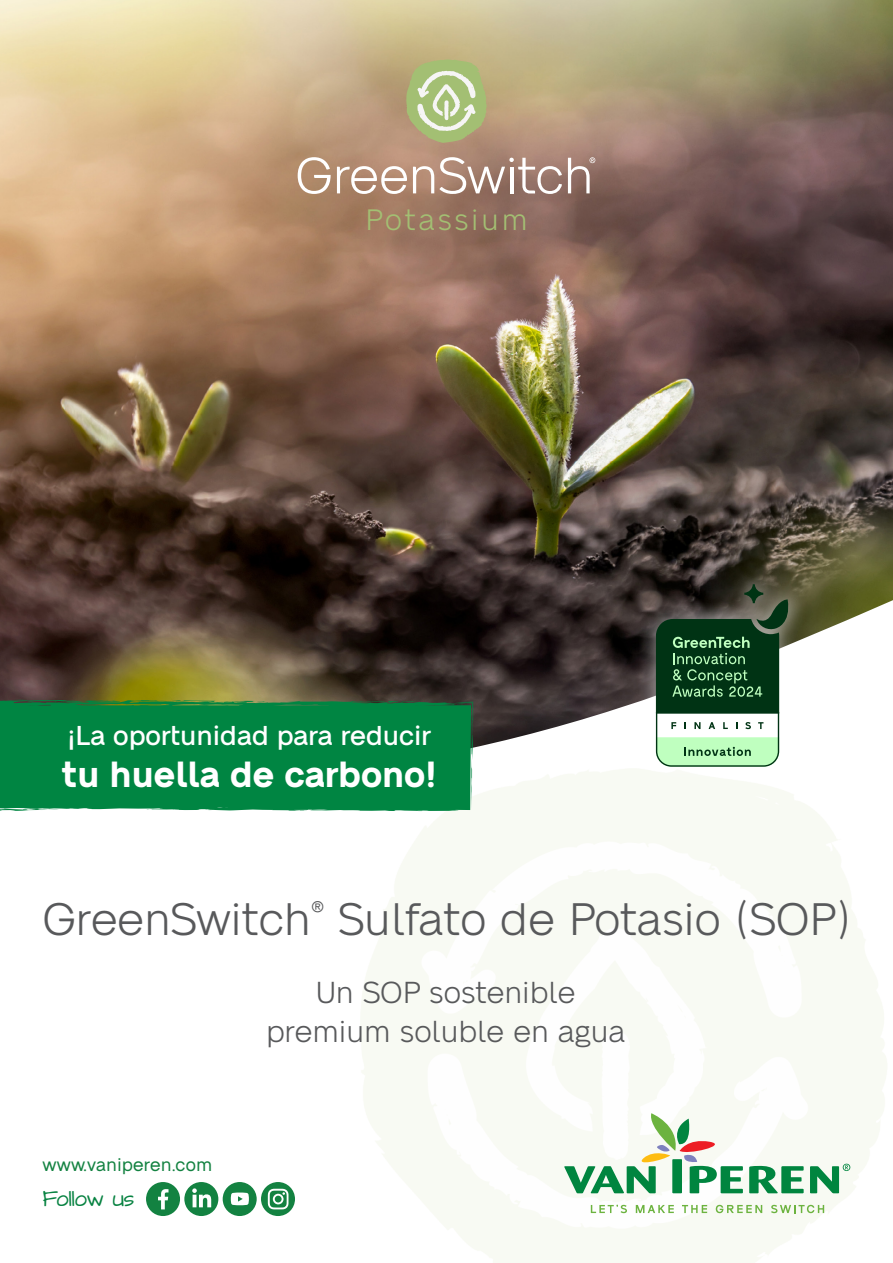
<style>
.page{position:relative;width:893px;height:1263px;background:#fff}
.page>*{position:absolute;margin:0;border:0;box-sizing:border-box;transform-origin:0 0}
.t1{font:45px "Neue Alte Grotesk";color:#58595b}
.t2{font:700 36px "Neue Alte Grotesk";color:#fff}
.t3{font:30px/39px "Neue Alte Grotesk";color:#58595b;text-align:center}
.t4{font:29.25px "Neue Alte Grotesk";letter-spacing:.1em;color:#a3bf73}
.t5{font:500 27px "Neue Alte Grotesk";color:#fff}
.t6{font:18px "Neue Alte Grotesk";letter-spacing:.01em;color:#138241}
.t7{font:18px "Architects Daughter";letter-spacing:.01em;color:#078241}
</style>
<div class="page">
<img style="left:361px;top:797px;width:526px;height:466px">
<img style="left:0;top:0;width:893px;height:793px">
<svg style="left:749px;top:1166px;width:55px;height:27px"></svg>
<svg style="left:564px;top:1113px;width:179px;height:80px"></svg>
<div style="left:672px;top:1159px;width:10px;height:34px;background:#00853f"></div>
<svg style="left:810px;top:1164px;width:40px;height:29px"></svg>
<svg style="left:591px;top:1204px;width:36px;height:9px"></svg>
<svg style="left:636px;top:1205px;width:38px;height:8px"></svg>
<svg style="left:682px;top:1205px;width:25px;height:8px"></svg>
<svg style="left:716px;top:1205px;width:46px;height:8px"></svg>
<svg style="left:771px;top:1205px;width:53px;height:8px"></svg>
<svg style="left:406px;top:59px;width:81px;height:84px;background:#b5c18a"></svg>
<svg style="left:298px;top:157px;width:33px;height:37px"></svg>
<svg style="left:337px;top:166px;width:70px;height:28px"></svg>
<svg style="left:413px;top:157px;width:149px;height:37px"></svg>
<svg style="left:568px;top:157px;width:27px;height:36px"></svg>
<div style="left:184px;top:1182px;width:34px;height:34px;background:#138241;border-radius:50%"></div>
<svg style="left:192px;top:1188px;width:19px;height:19px"></svg>
<div style="left:223px;top:1182px;width:34px;height:34px;background:#138241;border-radius:50%"></div>
<svg style="left:231px;top:1192px;width:18px;height:13px"></svg>
<div style="left:146px;top:1182px;width:34px;height:34px;background:#138241;border-radius:50%"></div>
<svg style="left:158px;top:1189px;width:11px;height:20px"></svg>
<svg style="left:261px;top:1182px;width:34px;height:34px"></svg>
<svg style="left:268px;top:1189px;width:20px;height:20px"></svg>
<svg style="left:0;top:693px;width:473px;height:125px;background:#198a4d"></svg>
<div style="left:636px;top:565px;width:172px;height:222px;background:#fff;opacity:.5"></div>
<svg style="left:744px;top:584px;width:19px;height:19px"></svg>
<svg style="left:656px;top:599px;width:135px;height:168px"></svg>
<p class="t4" style="left:365px;top:204px;width:164px">Potassium</p>
<p class="t5" style="left:67px;top:721px;width:365px">¡La oportunidad para reducir</p>
<p class="t2" style="left:62px;top:753px;width:376px">tu huella de carbono!</p>
<h1 class="t1" style="left:42px;top:895px;width:810px">GreenSwitch<sup>®</sup> Sulfato de Potasio (SOP)</h1>
<p class="t6" style="left:43px;top:1155px;width:171px">www.vaniperen.com</p>
<p class="t7" style="left:43px;top:1186px;width:93px">Follow us</p>
<p class="t3" style="left:266px;top:974px;width:360px">Un SOP sostenible premium soluble en agua</p>
</div>
